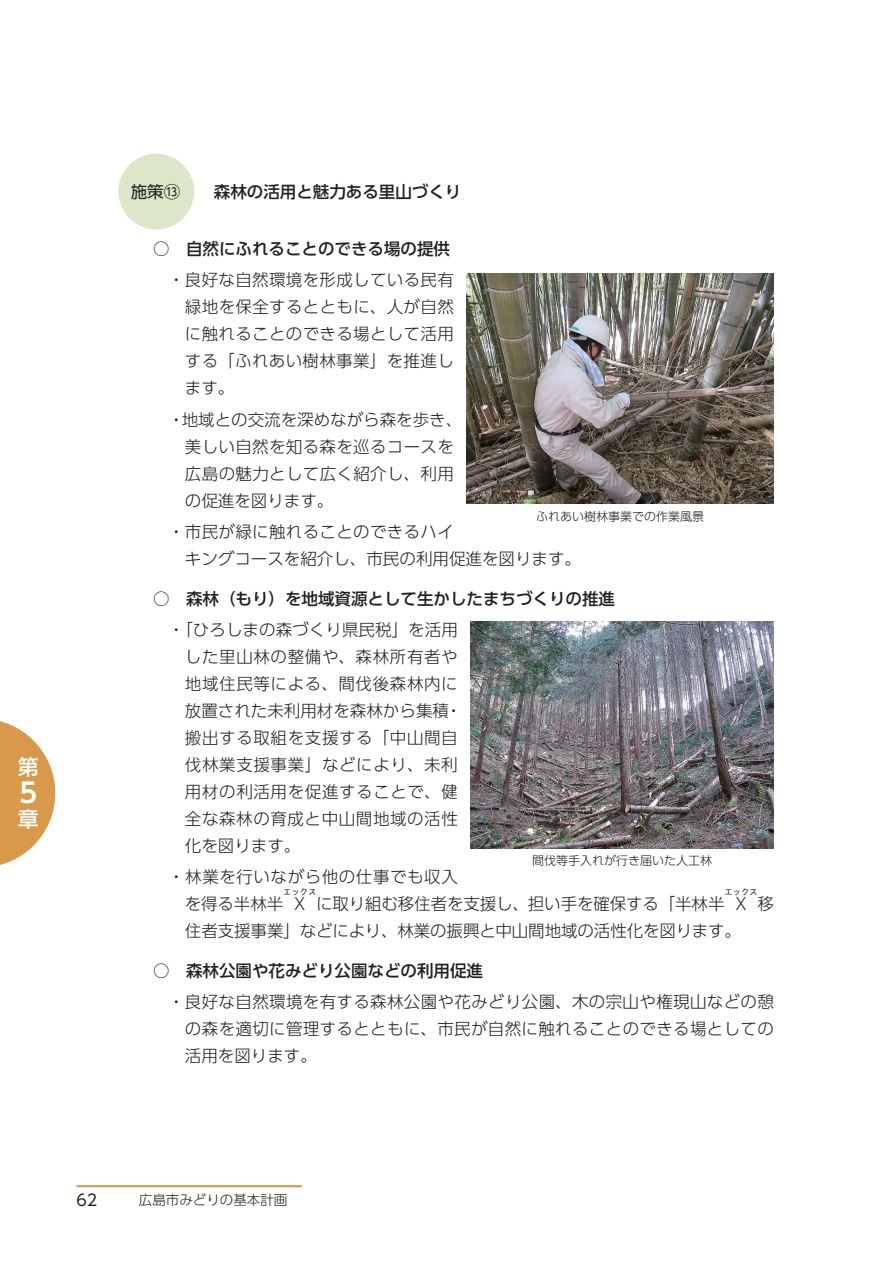
<style>
.page{position:relative;width:893px;height:1263px;background:#fff}
.page>*{position:absolute;margin:0;border:0;box-sizing:border-box;transform-origin:0 0}
.t1{font:700 27px "UD Shin Go Pro De";color:#fff}
.t2{font:500 21px "UD Shin Go Pro";color:#fff}
.t3{font:300 16.5px/27px "UD Shin Go Pro";letter-spacing:.02em;color:#231f20;text-align:justify}
.t4{font:300 16.5px/27px "UD Shin Go Pro";letter-spacing:.04em;color:#231f20}
.t5{font:500 16.5px "UD Shin Go Pro";color:#231f20}
.t6{font:300 16.5px "UD Shin Go Pro";letter-spacing:-.005em;color:#231f20}
.t7{font:300 16.5px/27px "UD Shin Go Pro";color:#231f20}
.t8{font:16.5px "UD Shin Go Pro";color:#231f20}
.t9{font:15.75px "UD Shin Go Pro";color:#231f20}
.t10{font:300 13.5px "UD Shin Go Pro";color:#231f20}
.t11{font:300 12px "UD Shin Go Pro";color:#231f20}
.t12{font:300 8.25px "UD Shin Go Pro";color:#231f20}
</style>
<div class="page">
<hr style="left:77px;top:1185px;width:225px;height:2px;background:#d8994b">
<svg style="left:0;top:721px;width:55px;height:144px"></svg>
<div style="left:118px;top:154px;width:76px;height:75px;background:#dce6c9;border-radius:50%"></div>
<img style="left:467px;top:273px;width:307px;height:230px">
<img style="left:471px;top:622px;width:303px;height:227px">
<p class="t2" style="left:18px;top:750px;width:22px">第</p>
<h1 class="t1" style="left:19px;top:771px;width:18px">5</h1>
<p class="t2" style="left:18px;top:802px;width:22px">章</p>
<p class="t8" style="left:131px;top:178px;width:51px">施策⑬</p>
<p class="t5" style="left:214px;top:178px;width:249px">森林の活用と魅力ある里山づくり</p>
<p class="t5" style="left:153px;top:235px;width:298px">○　自然にふれることのできる場の提供</p>
<p class="t3" style="left:185px;top:266px;width:270px;text-indent:-17px">・良好な自然環境を形成している民有緑地を保全するとともに、人が自然に触れることのできる場として活用する「ふれあい樹林事業」を推進します。</p>
<p class="t3" style="left:185px;top:405px;width:279px;text-align:left;text-indent:-17px">・地域との交流を深めながら森を歩き、美しい自然を知る森を巡るコースを広島の魅力として広く紹介し、利用の促進を図ります。</p>
<p class="t7" style="left:185px;top:517px;width:397px;text-indent:-17px">・市民が緑に触れることのできるハイ<br>キングコースを紹介し、市民の利用促進を図ります。</p>
<p class="t5" style="left:153px;top:585px;width:463px">○　森林（もり）を地域資源として生かしたまちづくりの推進</p>
<p class="t4" style="left:185px;top:615px;width:279px;text-indent:-17px">・「ひろしまの森づくり県民税」を活用した里山林の整備や、森林所有者や地域住民等による、間伐後森林内に放置された未利用材を森林から集積・搬出する取組を支援する「中山間自伐林業支援事業」などにより、未利用材の利活用を促進することで、健全な森林の育成と中山間地域の活性化を図ります。</p>
<p class="t3" style="left:185px;top:863px;width:275px;text-indent:-17px">・林業を行いながら他の仕事でも収入を得る半林半Ｘ</p>
<p class="t11" style="left:536px;top:507px;width:169px">ふれあい樹林事業での作業風景</p>
<p class="t11" style="left:532px;top:850px;width:181px">間伐等手入れが行き届いた人工林</p>
<p class="t12" style="left:283px;top:885px;width:34px">エックス</p>
<p class="t12" style="left:724px;top:885px;width:34px">エックス</p>
<p class="t6" style="left:316px;top:890px;width:435px">に取り組む移住者を支援し、担い手を確保する「半林半Ｘ</p>
<p class="t3" style="left:757px;top:890px;width:18px">移</p>
<p class="t6" style="left:185px;top:917px;width:558px">住者支援事業」などにより、林業の振興と中山間地域の活性化を図ります。</p>
<p class="t5" style="left:153px;top:957px;width:331px">○　森林公園や花みどり公園などの利用促進</p>
<p class="t3" style="left:185px;top:988px;width:590px;text-indent:-17px">・良好な自然環境を有する森林公園や花みどり公園、木の宗山や権現山などの憩の森を適切に管理するとともに、市民が自然に触れることのできる場としての活用を図ります。</p>
<p class="t9" style="left:77px;top:1187px;width:22px">62</p>
<p class="t10" style="left:139px;top:1189px;width:150px">広島市みどりの基本計画</p>
</div>
